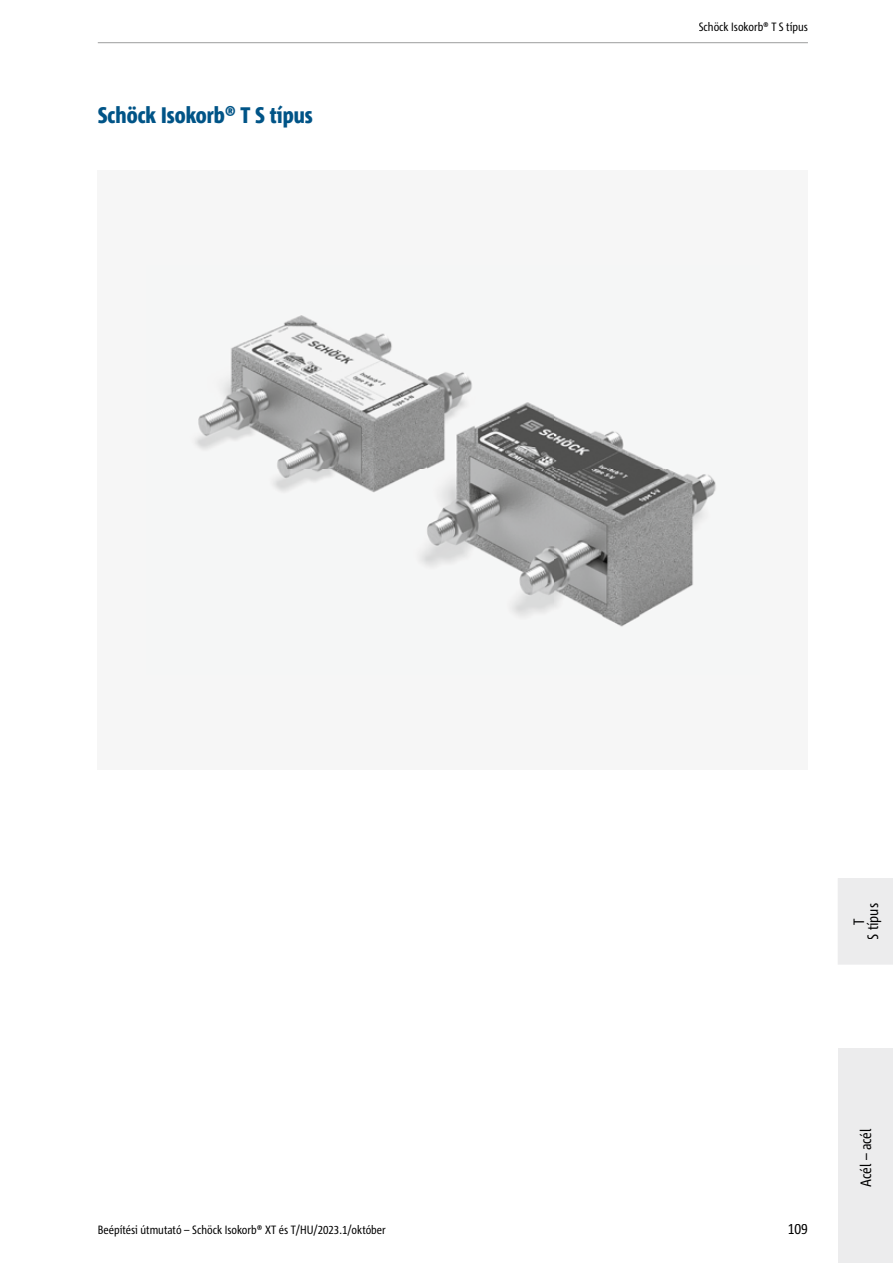
<style>
.page{position:relative;width:893px;height:1263px;background:#fff}
.page>*{position:absolute;margin:0;border:0;box-sizing:border-box;transform-origin:0 0}
.t1{font:800 condensed 22.5px "Corpid Schoeck";color:#005487}
.t2{font:condensed 15px/14.1px "Corpid Schoeck";color:#000;text-align:center}
.t3{font:condensed 12px "Corpid Schoeck";color:#000}
</style>
<div class="page">
<div style="left:98px;top:170px;width:710px;height:600px;background:#f6f6f6"></div>
<img style="left:195px;top:315px;width:521px;height:312px">
<div style="left:838px;top:1048px;width:55px;height:215px;background:#ececed"></div>
<div style="left:838px;top:878px;width:55px;height:87px;background:#ececed"></div>
<hr style="left:98px;top:42px;width:710px;height:1px;background:#9c9d9d">
<div style="left:854px;top:918px;width:10px;height:6px;background:#ececed"></div>
<div style="left:867px;top:904px;width:14px;height:35px;background:#ececed"></div>
<h1 class="t1" style="left:98px;top:101px;width:216px">Schöck Isokorb® T S típus</h1>
<p class="t3" style="left:98px;top:1222px;width:290px">Beépítési útmutató – Schöck Isokorb® XT és T/HU/2023.1/október</p>
<p class="t3" style="left:699px;top:19px;width:111px">Schöck Isokorb® T S típus</p>
<p class="t2" style="left:852px;top:939px;width:38px;rotate:-90deg">T<br>S típus</p>
<p class="t2" style="left:788px;top:1222px;width:22px">109</p>
<p class="t2" style="left:859px;top:1187px;width:60px;rotate:-90deg">Acél – acél</p>
</div>
